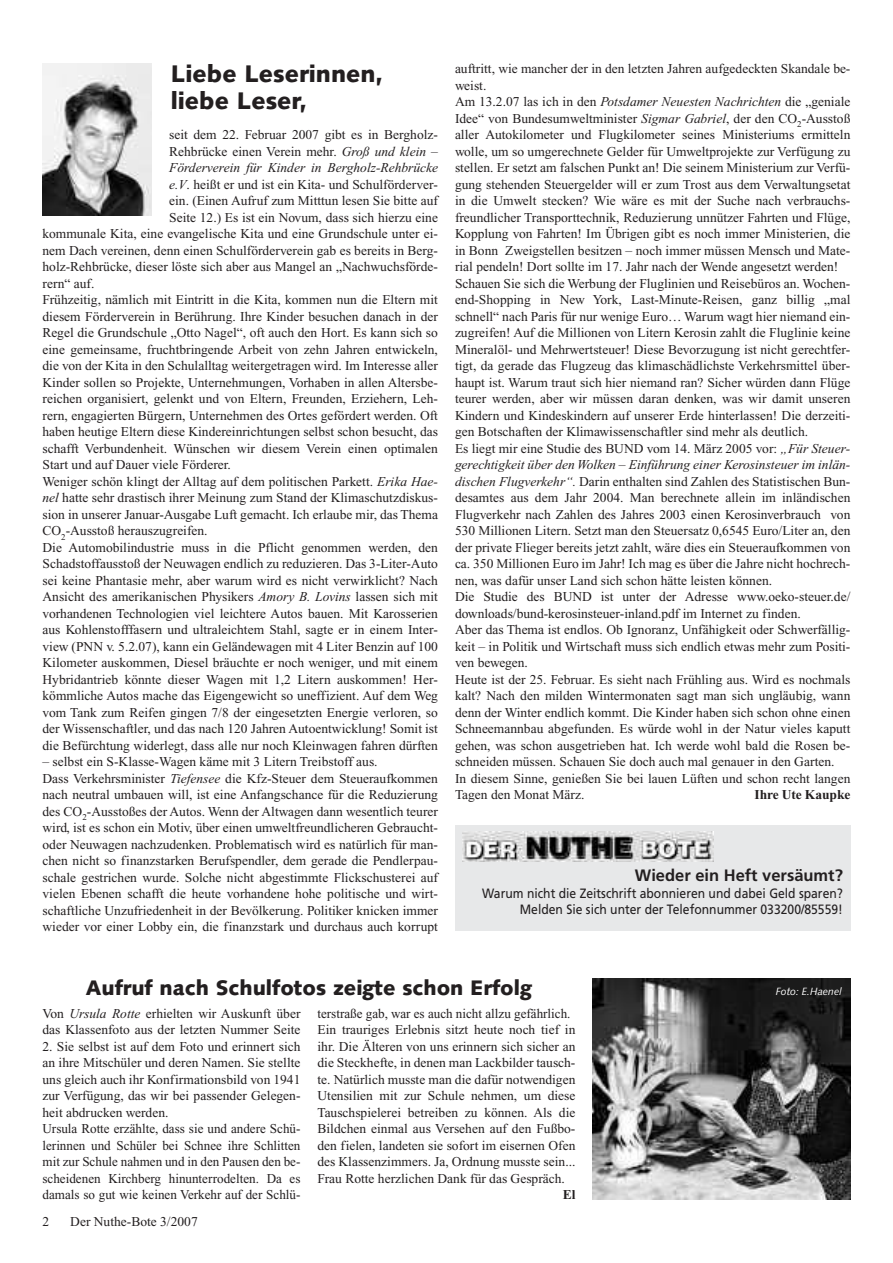
<style>
.page{position:relative;width:893px;height:1263px;background:#fff}
.page>*{position:absolute;margin:0;border:0;box-sizing:border-box;transform-origin:0 0}
.t1{font:900 24px/27px "Syntax";color:#231f20}
.t2{font:900 21px "Syntax";color:#231f20}
.t3{font:700 16.5px "Frutiger";color:#231f20}
.t4{font:13.5px/16.5px "Times New Roman";color:#231f20}
.t5{font:13.5px/16.5px "Frutiger";color:#231f20;text-align:right;scale:.9 1}
.t6{font:italic 13.5px "Times New Roman";color:#231f20}
.t7{font:700 13.5px "Times New Roman";color:#231f20}
.t8{font:italic 10.5px "Syntax";color:#fff}
.s1{font-style:italic}
.s2{color:#fff}
</style>
<div class="page">
<img style="left:43px;top:64px;width:108px;height:151px">
<div style="left:455px;top:825px;width:395px;height:105px;background:#e7e8e9"></div>
<img style="left:463px;top:831px;width:250px;height:30px">
<img style="left:592px;top:979px;width:258px;height:220px">
<h1 class="t1" style="left:171px;top:62px;width:214px">Liebe Leserinnen, liebe Leser,</h1>
<p class="t4" style="left:455px;top:62px;width:397px">auftritt, wie mancher der in den letzten Jahren aufgedeckten Skandale be&shy;weist.<br>Am 13.2.07 las ich in den <span class="s1">Potsdamer Neuesten Nachrichten</span> die „geniale Idee“ von Bundesumweltminister <span class="s1">Sigmar Gabriel</span>, der den CO<sub>2</sub>-Ausstoß aller Autokilometer und Flugkilometer seines Ministeriums ermitteln wolle, um so umgerechnete Gelder für Umweltprojekte zur Verfügung zu stellen. Er setzt am falschen Punkt an! Die seinem Ministerium zur Verfü&shy;gung stehenden Steuergelder will er zum Trost aus dem Verwaltungsetat in die Umwelt stecken? Wie wäre es mit der Suche nach verbrauchs&shy;freundlicher Transporttechnik, Reduzierung unnützer Fahrten und Flüge, Kopplung von Fahrten! Im Übrigen gibt es noch immer Ministerien, die in Bonn Zweigstellen besitzen – noch immer müssen Mensch und Mate&shy;rial pendeln! Dort sollte im 17. Jahr nach der Wende angesetzt werden!<br>Schauen Sie sich die Werbung der Fluglinien und Reisebüros an. Wochen&shy;end-Shopping in New York, Last-Minute-Reisen, ganz billig „mal schnell“ nach Paris für nur wenige Euro… Warum wagt hier niemand ein&shy;zugreifen! Auf die Millionen von Litern Kerosin zahlt die Fluglinie keine Mineralöl- und Mehrwertsteuer! Diese Bevorzugung ist nicht gerechtfer&shy;tigt, da gerade das Flugzeug das klimaschädlichste Verkehrsmittel über&shy;haupt ist. Warum traut sich hier niemand ran? Sicher würden dann Flüge teurer werden, aber wir müssen daran denken, was wir damit unseren Kindern und Kindeskindern auf unserer Erde hinterlassen! Die derzeiti&shy;gen Botschaften der Klimawissenschaftler sind mehr als deutlich.<br>Es liegt mir eine Studie des BUND vom 14. März 2005 vor: <span class="s1">„Für Steuer&shy;gerechtigkeit über den Wolken</span> – <span class="s1">Einführung einer Kerosinsteuer im inlän&shy;dischen Flugverkehr“.</span> Darin enthalten sind Zahlen des Statistischen Bun&shy;desamtes aus dem Jahr 2004. Man berechnete allein im inländischen Flugverkehr nach Zahlen des Jahres 2003 einen Kerosinverbrauch von 530 Millionen Litern. Setzt man den Steuersatz 0,6545 Euro/Liter an, den der private Flieger bereits jetzt zahlt, wäre dies ein Steueraufkommen von ca. 350 Millionen Euro im Jahr! Ich mag es über die Jahre nicht hochrech&shy;nen, was dafür unser Land sich schon hätte leisten können.<br>Die Studie des BUND ist unter der Adresse www.oeko-steuer.de/ downloads/bund-kerosinsteuer-inland.pdf im Internet zu finden.<br>Aber das Thema ist endlos. Ob Ignoranz, Unfähigkeit oder Schwerfällig&shy;keit – in Politik und Wirtschaft muss sich endlich etwas mehr zum Positi&shy;ven bewegen.<br>Heute ist der 25. Februar. Es sieht nach Frühling aus. Wird es nochmals kalt? Nach den milden Wintermonaten sagt man sich ungläubig, wann denn der Winter endlich kommt. Die Kinder haben sich schon ohne einen Schneemannbau abgefunden. Es würde wohl in der Natur vieles kaputt gehen, was schon ausgetrieben hat. Ich werde wohl bald die Rosen be&shy;schneiden müssen. Schauen Sie doch auch mal genauer in den Garten.<br>In diesem Sinne, genießen Sie bei lauen Lüften und schon recht langen Tagen den Monat März.</p>
<p class="t4" style="left:169px;top:128px;width:270px">seit dem 22. Februar 2007 gibt es in Bergholz-</p>
<p class="t4" style="left:169px;top:144px;width:270px">Rehbrücke einen Verein mehr. <span class="s1">Groß und klein –</span></p>
<p class="t6" style="left:169px;top:163px;width:270px">Förderverein für Kinder in Bergholz-Rehbrücke</p>
<p class="t4" style="left:169px;top:177px;width:270px"><span class="s1">e.V</span>. heißt er und ist ein Kita- und Schulförderver-</p>
<p class="t4" style="left:169px;top:194px;width:270px">ein. (Einen Aufruf zum Mitttun lesen Sie bitte auf</p>
<p class="t4" style="left:169px;top:210px;width:270px">Seite 12.) Es ist ein Novum, dass sich hierzu eine</p>
<p class="t4" style="left:43px;top:227px;width:397px">kommunale Kita, eine evangelische Kita und eine Grundschule unter ei-</p>
<p class="t4" style="left:43px;top:243px;width:397px">nem Dach vereinen, denn einen Schulförderverein gab es bereits in Berg-</p>
<p class="t4" style="left:43px;top:260px;width:397px">holz-Rehbrücke, dieser löste sich aber aus Mangel an „Nachwuchsförde-</p>
<p class="t4" style="left:43px;top:276px;width:53px">rern“ auf.</p>
<p class="t4" style="left:43px;top:293px;width:397px">Frühzeitig, nämlich mit Eintritt in die Kita, kommen nun die Eltern mit</p>
<p class="t4" style="left:43px;top:309px;width:397px">diesem Förderverein in Berührung. Ihre Kinder besuchen danach in der</p>
<p class="t4" style="left:43px;top:326px;width:397px">Regel die Grundschule „Otto Nagel“, oft auch den Hort. Es kann sich so</p>
<p class="t4" style="left:43px;top:342px;width:397px">eine gemeinsame, fruchtbringende Arbeit von zehn Jahren entwickeln,</p>
<p class="t4" style="left:43px;top:359px;width:397px">die von der Kita in den Schulalltag weitergetragen wird. Im Interesse aller</p>
<p class="t4" style="left:43px;top:375px;width:397px">Kinder sollen so Projekte, Unternehmungen, Vorhaben in allen Altersbe-</p>
<p class="t4" style="left:43px;top:392px;width:397px">reichen organisiert, gelenkt und von Eltern, Freunden, Erziehern, Leh-</p>
<p class="t4" style="left:43px;top:408px;width:397px">rern, engagierten Bürgern, Unternehmen des Ortes gefördert werden. Oft</p>
<p class="t4" style="left:43px;top:425px;width:397px">haben heutige Eltern diese Kindereinrichtungen selbst schon besucht, das</p>
<p class="t4" style="left:43px;top:441px;width:397px">schafft Verbundenheit. Wünschen wir diesem Verein einen optimalen</p>
<p class="t4" style="left:43px;top:458px;width:190px">Start und auf Dauer viele Förderer.</p>
<p class="t4" style="left:43px;top:474px;width:397px">Weniger schön klingt der Alltag auf dem politischen Parkett. <span class="s1">Erika Hae-</span></p>
<p class="t4" style="left:43px;top:491px;width:397px"><span class="s1">nel</span> hatte sehr drastisch ihrer Meinung zum Stand der Klimaschutzdiskus-</p>
<p class="t4" style="left:43px;top:507px;width:397px">sion in unserer Januar-Ausgabe Luft gemacht. Ich erlaube mir, das Thema</p>
<p class="t4" style="left:43px;top:524px;width:167px">CO<sub>2</sub>-Ausstoß herauszugreifen.</p>
<p class="t4" style="left:43px;top:540px;width:397px">Die Automobilindustrie muss in die Pflicht genommen werden, den</p>
<p class="t4" style="left:43px;top:557px;width:397px">Schadstoffausstoß der Neuwagen endlich zu reduzieren. Das 3-Liter-Auto</p>
<p class="t4" style="left:43px;top:573px;width:397px">sei keine Phantasie mehr, aber warum wird es nicht verwirklicht? Nach</p>
<p class="t4" style="left:43px;top:590px;width:397px">Ansicht des amerikanischen Physikers <span class="s1">Amory B. Lovins</span> lassen sich mit</p>
<p class="t4" style="left:43px;top:606px;width:397px">vorhandenen Technologien viel leichtere Autos bauen. Mit Karosserien</p>
<p class="t4" style="left:43px;top:623px;width:397px">aus Kohlenstofffasern und ultraleichtem Stahl, sagte er in einem Inter-</p>
<p class="t4" style="left:43px;top:639px;width:397px">view (PNN v. 5.2.07), kann ein Geländewagen mit 4 Liter Benzin auf 100</p>
<p class="t4" style="left:43px;top:656px;width:397px">Kilometer auskommen, Diesel bräuchte er noch weniger, und mit einem</p>
<p class="t4" style="left:43px;top:672px;width:397px">Hybridantrieb könnte dieser Wagen mit 1,2 Litern auskommen! Her-</p>
<p class="t4" style="left:43px;top:689px;width:397px">kömmliche Autos mache das Eigengewicht so uneffizient. Auf dem Weg</p>
<p class="t4" style="left:43px;top:705px;width:397px">vom Tank zum Reifen gingen 7/8 der eingesetzten Energie verloren, so</p>
<p class="t4" style="left:43px;top:722px;width:397px">der Wissenschaftler, und das nach 120 Jahren Autoentwicklung! Somit ist</p>
<p class="t4" style="left:43px;top:738px;width:397px">die Befürchtung widerlegt, dass alle nur noch Kleinwagen fahren dürften</p>
<p class="t4" style="left:43px;top:755px;width:397px">– selbst ein S-Klasse-Wagen käme mit 3 Litern Treibstoff aus.<br>Dass Verkehrsminister <span class="s1">Tiefensee</span> die Kfz-Steuer dem Steueraufkommen nach neutral umbauen will, ist eine Anfangschance für die Reduzierung des CO<sub>2</sub>-Ausstoßes der Autos. Wenn der Altwagen dann wesentlich teurer wird, ist es schon ein Motiv, über einen umweltfreundlicheren Gebraucht&shy;oder Neuwagen nachzudenken. Problematisch wird es natürlich für man&shy;chen nicht so finanzstarken Berufspendler, dem gerade die Pendlerpau&shy;schale gestrichen wurde. Solche nicht abgestimmte Flickschusterei auf vielen Ebenen schafft die heute vorhandene hohe politische und wirt&shy;schaftliche Unzufriedenheit in der Bevölkerung. Politiker knicken immer wieder vor einer Lobby ein, die finanzstark und durchaus auch korrupt</p>
<p class="t7" style="left:754px;top:790px;width:97px">Ihre Ute Kaupke</p>
<p class="t3" style="left:635px;top:869px;width:210px">Wieder ein Heft versäumt?</p>
<p class="t5" style="left:482px;top:886px;width:402px">Warum nicht die Zeitschrift abonnieren und dabei Geld sparen?<br>Melden Sie sich unter der Telefonnummer 033200/85559!</p>
<h2 class="t2" style="left:86px;top:979px;width:448px">Aufruf nach Schulfotos zeigte schon Erfolg</h2>
<p class="t4" style="left:43px;top:1006px;width:259px">Von <span class="s1">Ursula Rotte</span> erhielten wir Auskunft über das Klassenfoto aus der letzten Nummer Seite</p>
<p class="t4" style="left:43px;top:1039px;width:259px">2. Sie selbst ist auf dem Foto und erinnert sich an ihre Mitschüler und deren Namen. Sie stellte uns gleich auch ihr Konfirmationsbild von 1941 zur Verfügung, das wir bei passender Gelegen&shy;heit abdrucken werden.<br>Ursula Rotte erzählte, dass sie und andere Schü&shy;lerinnen und Schüler bei Schnee ihre Schlitten mit zur Schule nahmen und in den Pausen den be&shy;scheidenen Kirchberg hinunterrodelten. Da es damals so gut wie keinen Verkehr auf der Schlü-</p>
<p class="t4" style="left:317px;top:1006px;width:259px">terstraße gab, war es auch nicht allzu gefährlich.<br>Ein trauriges Erlebnis sitzt heute noch tief in ihr. Die Älteren von uns erinnern sich sicher an die Steckhefte, in denen man Lackbilder tausch&shy;te. Natürlich musste man die dafür notwendigen Utensilien mit zur Schule nehmen, um diese Tauschspielerei betreiben zu können. Als die Bildchen einmal aus Versehen auf den Fußbo&shy;den fielen, landeten sie sofort im eisernen Ofen des Klassenzimmers. Ja, Ordnung musste sein...<br>Frau Rotte herzlichen Dank für das Gespräch.</p>
<p class="t7" style="left:563px;top:1190px;width:14px">El</p>
<p class="t4" style="left:43px;top:1214px;width:157px">2<span class="s2">mm</span>Der Nuthe-Bote 3/2007</p>
<p class="t8" style="left:776px;top:987px;width:68px">Foto: E.Haenel</p>
</div>
